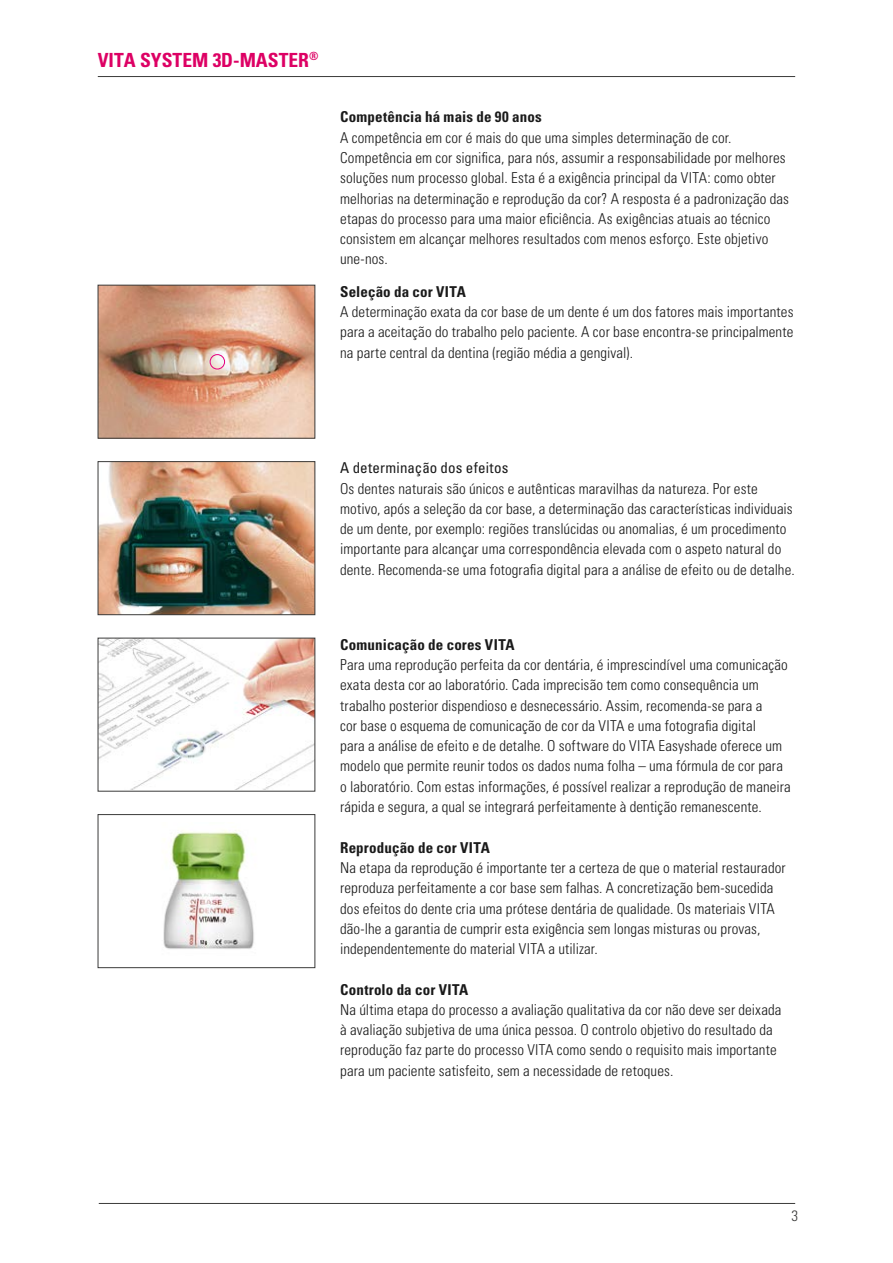
<style>
.page{position:relative;width:893px;height:1263px;background:#fff}
.page>*{position:absolute;margin:0;border:0;box-sizing:border-box;transform-origin:0 0}
.t1{font:700 condensed 19.5px "Univers LT";color:#dd0064}
.t2{font:300 condensed 15px/20.2px "Univers LT";letter-spacing:.005em;color:#1a1a1a}
.t3{font:700 condensed 15px "Univers LT";letter-spacing:.01em;color:#1a1a1a}
.t4{font:condensed 15px "Univers LT";letter-spacing:.01em;color:#1a1a1a}
.t5{font:300 condensed 15px "Univers LT";color:#3b3b3a}
</style>
<div class="page">
<hr style="left:99px;top:1203px;width:696px;height:1px;background:#3b3b3a">
<hr style="left:98px;top:76px;width:697px;height:1px;background:#3b3b3a">
<img style="left:100px;top:287px;width:213px;height:149px">
<div style="left:98px;top:285px;width:217px;height:153px;border:1px solid #3b3b3a"></div>
<img style="left:100px;top:463px;width:213px;height:150px">
<div style="left:98px;top:461px;width:217px;height:154px;border:1px solid #3b3b3a"></div>
<img style="left:100px;top:640px;width:213px;height:149px">
<img style="left:163px;top:830px;width:91px;height:119px">
<div style="left:98px;top:814px;width:217px;height:154px;border:1px solid #3b3b3a"></div>
<div style="left:210px;top:354px;width:15px;height:15px;border:1px solid #e5007d;border-radius:50%"></div>
<h1 class="t1" style="left:98px;top:48px;width:222px">VITA SYSTEM 3D-MASTER<sup>®</sup></h1>
<p class="t3" style="left:340px;top:108px;width:203px">Competência há mais de 90 anos</p>
<p class="t2" style="left:340px;top:127px;width:450px">A competência em cor é mais do que uma simples determinação de cor.<br>Competência em cor significa, para nós, assumir a responsabilidade por melhores soluções num processo global. Esta é a exigência principal da VITA: como obter melhorias na determinação e reprodução da cor? A resposta é a padronização das etapas do processo para uma maior eficiência. As exigências atuais ao técnico consistem em alcançar melhores resultados com menos esforço. Este objetivo une-nos.</p>
<p class="t3" style="left:340px;top:282px;width:127px">Seleção da cor VITA</p>
<p class="t2" style="left:340px;top:302px;width:455px;text-align:justify">A determinação exata da cor base de um dente é um dos fatores mais importantes para a aceitação do trabalho pelo paciente. A cor base encontra-se principalmente na parte central da dentina (região média a gengival).</p>
<p class="t4" style="left:340px;top:458px;width:170px">A determinação dos efeitos</p>
<p class="t2" style="left:340px;top:478px;width:456px">Os dentes naturais são únicos e autênticas maravilhas da natureza. Por este motivo, após a seleção da cor base, a determinação das características individuais de um dente, por exemplo: regiões translúcidas ou anomalias, é um procedimento importante para alcançar uma correspondência elevada com o aspeto natural do dente. Recomenda-se uma fotografia digital para a análise de efeito ou de detalhe.</p>
<p class="t3" style="left:340px;top:635px;width:176px">Comunicação de cores VITA</p>
<p class="t2" style="left:340px;top:655px;width:452px">Para uma reprodução perfeita da cor dentária, é imprescindível uma comunicação exata desta cor ao laboratório. Cada imprecisão tem como consequência um trabalho posterior dispendioso e desnecessário. Assim, recomenda-se para a<br>cor base o esquema de comunicação de cor da VITA e uma fotografia digital<br>para a análise de efeito e de detalhe. O software do VITA Easyshade oferece um modelo que permite reunir todos os dados numa folha – uma fórmula de cor para o laboratório. Com estas informações, é possível realizar a reprodução de maneira rápida e segura, a qual se integrará perfeitamente à dentição remanescente.</p>
<p class="t3" style="left:340px;top:838px;width:151px">Reprodução de cor VITA</p>
<p class="t2" style="left:340px;top:858px;width:447px">Na etapa da reprodução é importante ter a certeza de que o material restaurador reproduza perfeitamente a cor base sem falhas. A concretização bem-sucedida dos efeitos do dente cria uma prótese dentária de qualidade. Os materiais VITA dão-lhe a garantia de cumprir esta exigência sem longas misturas ou provas, independentemente do material VITA a utilizar.</p>
<p class="t3" style="left:340px;top:980px;width:130px">Controlo da cor VITA</p>
<p class="t2" style="left:340px;top:999px;width:443px">Na última etapa do processo a avaliação qualitativa da cor não deve ser deixada à avaliação subjetiva de uma única pessoa. O controlo objetivo do resultado da reprodução faz parte do processo VITA como sendo o requisito mais importante para um paciente satisfeito, sem a necessidade de retoques.</p>
<p class="t5" style="left:791px;top:1206px;width:8px">3</p>
</div>
